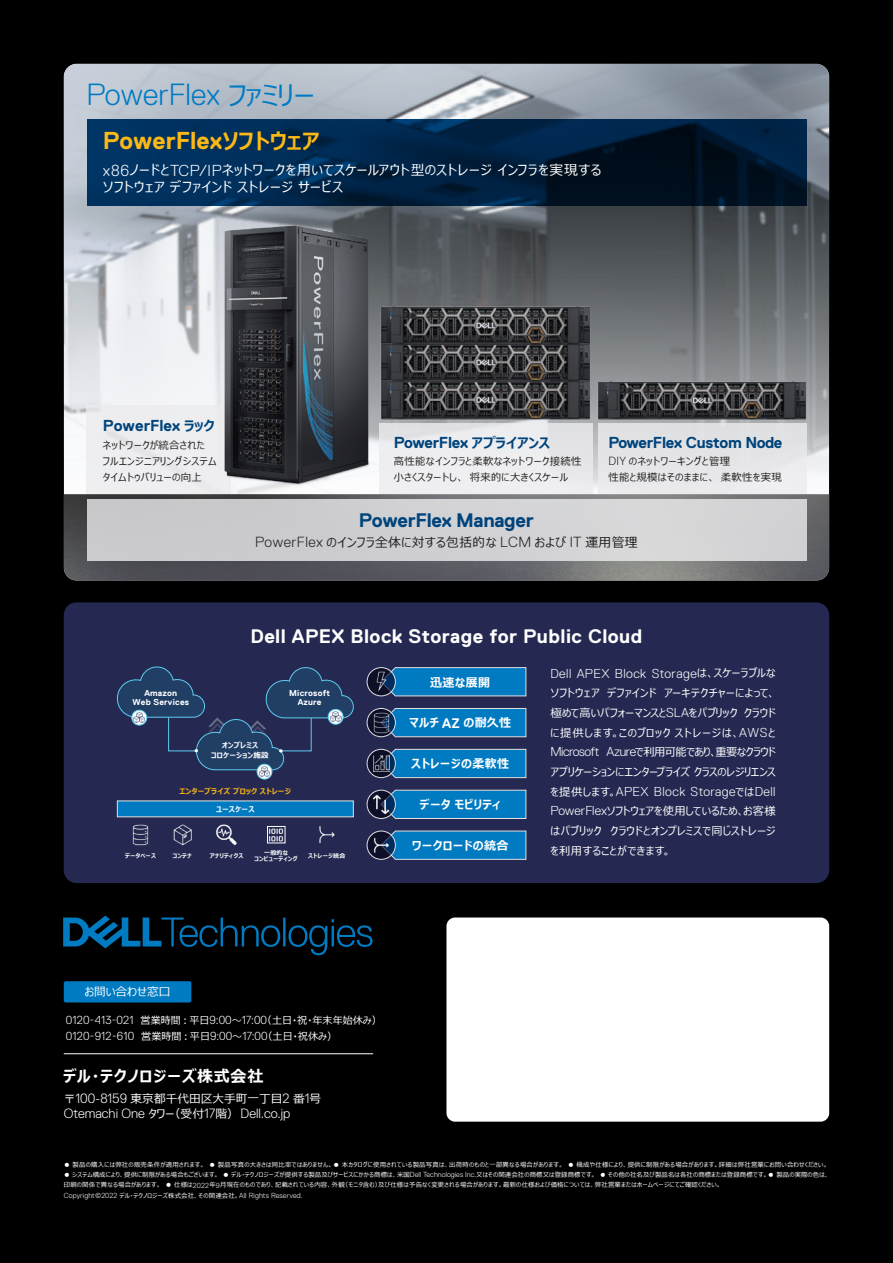
<style>
.page{position:relative;width:893px;height:1263px;background:#000}
.page>*{position:absolute;margin:0;border:0;box-sizing:border-box;transform-origin:0 0}
.t1{font:300 30.6px "Dell Replica";letter-spacing:-.005em;color:#007bc2}
.t2{font:700 24.45px "Dell Replica";color:#fcb814}
.t3{font:700 19.5px "Dell Replica";letter-spacing:.02em;color:#fff}
.t4{font:700 19.5px "Dell Replica";letter-spacing:-.015em;color:#00447b}
.t5{font:700 15.9px "Dell Replica";letter-spacing:-.015em;color:#00447b}
.t6{font:700 15.9px "Meiryo UI";letter-spacing:.05em;color:#fff}
.t7{font:13.8px/16.5px "Meiryo UI";letter-spacing:.04em;color:#fff}
.t8{font:300 13.5px "Dell Replica";color:#fff}
.t9{font:300 12.9px "Dell Replica";letter-spacing:.035em;color:#fff}
.t10{font:12.75px "Meiryo UI";letter-spacing:.03em;color:#231f20}
.t11{font:700 12px "Meiryo UI";letter-spacing:.025em;color:#fff}
.t12{font:11.7px "Meiryo UI";color:#fff}
.t13{font:300 11.55px "Dell Replica";letter-spacing:.02em;color:#fff}
.t14{font:11.25px/19.6px "Meiryo UI";letter-spacing:.015em;color:#fff;text-align:justify}
.t15{font:10.35px/15.8px "Meiryo UI";letter-spacing:.03em;color:#231f20}
.t16{font:10.05px "Meiryo UI";color:#fff}
.t17{font:700 8.7px/9.3px "Dell Replica";letter-spacing:.02em;color:#fff;text-align:center}
.t18{font:700 7.5px/9.3px "Meiryo UI";letter-spacing:.025em;color:#fff;text-align:center}
.t19{font:700 7.5px "Meiryo UI";letter-spacing:.025em;color:#fcb814}
.t20{font:300 7.35px "Dell Replica";letter-spacing:.015em;color:#fff}
.t21{font:6.45px/10.4px "Meiryo UI";letter-spacing:.03em;color:#fff}
.t22{font:700 6px "Meiryo UI";letter-spacing:.025em;color:#fff}
.s1{font-family:"Meiryo UI";font-weight:400;font-size:26.55px}
.s2{font-family:"Meiryo UI";font-size:21.3px}
.s3{font-family:"Dell Replica";font-weight:300;font-size:15.9px}
.s4{font-family:"Meiryo UI";font-size:13.8px}
.s5{font-family:"Dell Replica";font-weight:300;font-size:11.85px}
.s6{font-family:"Dell Replica";font-weight:300;font-size:14.7px}
.s7{font-family:"Dell Replica";font-size:13.8px}
.s8{font-family:"Meiryo UI";font-weight:400;font-size:11.25px}
.s9{font-family:"Dell Replica";font-weight:300;font-size:12.9px}
.s10{font-family:"Dell Replica";font-weight:300;font-size:11.55px}
.s11{font-family:"Meiryo UI";font-weight:400;font-size:10.05px}
.s12{font-family:"Dell Replica";font-weight:300;font-size:13.5px}
.s13{font-family:"Meiryo UI";font-weight:400;font-size:11.7px}
.s14{font-family:"Dell Replica";font-weight:300;font-size:7.35px}
.s15{font-family:"Meiryo UI";font-weight:400;font-size:6.45px}
</style>
<div class="page">
<img style="left:64px;top:64px;width:765px;height:430px">
<img style="left:64px;top:494px;width:765px;height:87px">
<div style="left:64px;top:602px;width:765px;height:281px;background:#252951;border-radius:13px"></div>
<img style="left:379px;top:385px;width:208px;height:37px">
<img style="left:379px;top:348px;width:221px;height:37px">
<img style="left:379px;top:302px;width:221px;height:46px">
<div style="left:64px;top:981px;width:127px;height:21px;background:#007bc2;border-radius:2px"></div>
<svg style="left:63px;top:915px;width:310px;height:40px"></svg>
<hr style="left:64px;top:1053px;width:309px;height:1px;background:#fff">
<div style="left:446px;top:917px;width:383px;height:205px;background:#fff;border-radius:9px"></div>
<svg style="left:87px;top:119px;width:719px;height:86px;background:#024"></svg>
<div style="left:87px;top:405px;width:144px;height:89px;background:#ececee"></div>
<div style="left:87px;top:499px;width:719px;height:62px;background:#d1d1d3"></div>
<div style="left:379px;top:423px;width:213px;height:71px;background:#ececee"></div>
<img style="left:587px;top:377px;width:230px;height:46px">
<div style="left:598px;top:423px;width:208px;height:71px;background:#e5e5e7"></div>
<img style="left:215px;top:221px;width:164px;height:273px">
<div style="left:117px;top:800px;width:237px;height:17px;background:#007bc2"></div>
<svg style="left:366px;top:667px;width:161px;height:30px;background:#157bb9"></svg>
<img style="left:370px;top:671px;width:22px;height:22px">
<svg style="left:366px;top:708px;width:161px;height:30px;background:#157cba"></svg>
<img style="left:369px;top:711px;width:24px;height:23px">
<svg style="left:366px;top:830px;width:161px;height:30px;background:#157dbb"></svg>
<img style="left:369px;top:833px;width:24px;height:24px">
<svg style="left:366px;top:789px;width:161px;height:30px;background:#167ab7"></svg>
<img style="left:371px;top:794px;width:20px;height:20px">
<svg style="left:366px;top:748px;width:161px;height:30px;background:#157ab8"></svg>
<img style="left:370px;top:752px;width:22px;height:22px">
<img style="left:319px;top:826px;width:16px;height:18px">
<img style="left:173px;top:824px;width:19px;height:22px">
<img style="left:216px;top:824px;width:21px;height:21px">
<img style="left:132px;top:824px;width:17px;height:22px">
<svg style="left:267px;top:826px;width:19px;height:18px"></svg>
<img style="left:268px;top:826px;width:17px;height:17px">
<svg style="left:116px;top:666px;width:238px;height:114px"></svg>
<h1 class="t1" style="left:87px;top:78px;width:230px">PowerFlex <span class="s1">ファミリー</span></h1>
<h2 class="t2" style="left:103px;top:127px;width:218px">PowerFlex<span class="s2">ソフトウェア</span></h2>
<h3 class="t7" style="left:103px;top:163px;width:500px"><span class="s3">x86</span>ノードと<span class="s3">TCP/IP</span>ネットワークを用いてスケールアウト型のストレージインフラを実現するソフトウェアデファインドストレージサービス</h3>
<h3 class="t5" style="left:103px;top:417px;width:113px">PowerFlex <span class="s4">ラック</span></h3>
<h3 class="t15" style="left:103px;top:438px;width:115px">ネットワークが統合された<br>フルエンジニアリングシステムタイムトゥバリューの向上</h3>
<h3 class="t5" style="left:394px;top:433px;width:158px">PowerFlex <span class="s4">アプライアンス</span></h3>
<h3 class="t15" style="left:394px;top:454px;width:189px">高性能なインフラと柔軟なネットワーク接続性小さくスタートし、将来的に大きくスケール</h3>
<h3 class="t5" style="left:608px;top:433px;width:176px">PowerFlex Custom Node</h3>
<h3 class="t15" style="left:608px;top:454px;width:175px"><span class="s5">DIY</span> のネットワーキングと管理<br>性能と規模はそのままに、柔軟性を実現</h3>
<h3 class="t4" style="left:359px;top:509px;width:176px">PowerFlex Manager</h3>
<h3 class="t10" style="left:255px;top:533px;width:384px"><span class="s6">PowerFlex</span> のインフラ全体に対する包括的な <span class="s6">LCM</span> および <span class="s6">IT</span> 運用管理</h3>
<h3 class="t3" style="left:250px;top:625px;width:393px">Dell APEX Block Storage for Public Cloud</h3>
<h3 class="t17" style="left:133px;top:688px;width:58px">Amazon<br>Web Services</h3>
<h3 class="t17" style="left:289px;top:688px;width:42px">Microsoft<br>Azure</h3>
<p class="t18" style="left:211px;top:741px;width:59px">オンプレミス<br>コロケーション施設</p>
<p class="t19" style="left:179px;top:786px;width:113px">エンタープライズブロックストレージ</p>
<p class="t18" style="left:216px;top:805px;width:40px">ユースケース</p>
<p class="t22" style="left:264px;top:849px;width:25px">一般的な</p>
<p class="t22" style="left:125px;top:852px;width:32px">データベース</p>
<p class="t22" style="left:173px;top:852px;width:20px">コンテナ</p>
<p class="t22" style="left:210px;top:852px;width:35px">アナリティクス</p>
<p class="t22" style="left:255px;top:855px;width:45px">コンピューティング</p>
<p class="t22" style="left:308px;top:852px;width:39px">ストレージ統合</p>
<h3 class="t11" style="left:430px;top:674px;width:61px">迅速な展開</h3>
<h3 class="t11" style="left:409px;top:715px;width:104px">マルチ <span class="s7">AZ</span> の耐久性</h3>
<h3 class="t11" style="left:411px;top:755px;width:100px">ストレージの柔軟性</h3>
<h3 class="t11" style="left:420px;top:796px;width:82px">データモビリティ</h3>
<h3 class="t11" style="left:412px;top:837px;width:98px">ワークロードの統合</h3>
<h3 class="t9" style="left:550px;top:666px;width:227px">Dell APEX Block Storage<span class="s8">は、スケーラブルな</span></h3>
<h3 class="t14" style="left:550px;top:684px;width:227px">ソフトウェア デファインド アーキテクチャーによって、極めて高いパフォーマンスと<span class="s9">SLA</span>をパブリッククラウドに提供します。このブロックストレージは、<span class="s9">AWS</span>と<span class="s9">Microsoft Azure</span>で利用可能であり、重要なクラウドアプリケーションにエンタープライズクラスのレジリエンス</h3>
<h3 class="t9" style="left:550px;top:784px;width:227px"><span class="s8">を提供します。</span>APEX Block Storage<span class="s8">では</span>Dell</h3>
<h3 class="t14" style="left:550px;top:802px;width:227px"><span class="s9">PowerFlex</span>ソフトウェアを使用しているため、お客様はパブリック クラウドとオンプレミスで同じストレージを利用することができます。</h3>
<h3 class="t12" style="left:85px;top:984px;width:87px">お問い合わせ窓口</h3>
<h3 class="t16" style="left:66px;top:1013px;width:318px"><span class="s10">0120-413-021</span>　営業時間︓平日<span class="s10">9:00</span>～<span class="s10">17:00</span>（土日・祝・年末年始休み）</h3>
<h3 class="t13" style="left:66px;top:1030px;width:273px">0120-912-610<span class="s11">　営業時間︓平日</span>9:00<span class="s11">～</span>17:00<span class="s11">（土日・祝休み）</span></h3>
<h3 class="t6" style="left:63px;top:1065px;width:201px">デル・テクノロジーズ株式会社</h3>
<h3 class="t12" style="left:64px;top:1090px;width:259px">〒<span class="s12">100-8159</span> 東京都千代田区大手町一丁目<span class="s12">2</span> 番<span class="s12">1</span>号</h3>
<h3 class="t8" style="left:64px;top:1106px;width:228px">Otemachi One <span class="s13">タワー（受付</span>17<span class="s13">階）　</span>Dell.co.jp</h3>
<p class="t21" style="left:64px;top:1159px;width:766px">● 製品の購入には弊社の販売条件が適用されます。 ● 製品写真の大きさは同比率ではありません。● 本カタログに使用されている製品写真は、出荷時のものと一部異なる場合があります。 ● 機成や仕様により、提供に制限がある場合があります。詳細は弊社営業にお問い合わせください。</p>
<p class="t21" style="left:64px;top:1170px;width:767px">● システム構成により、提供に制限がある場合もございます。 ● デル・テクノロジーズが提供する製品及びサービスにかかる商標は、米国<span class="s14">Dell Technologies Inc.</span>又はその関連会社の商標又は登録商標です。 ● その他の社名及び製品名は各社の商標または登録商標です。● 製品の実際の色は、印刷の関係で異なる場合があります。 ● 仕様は<span class="s14">2022</span>年<span class="s14">9</span>月現在のものであり、記載されている内容、外観（モニタ含む）及び仕様は予告なく変更される場合があります。最新の仕様および価格については、弊社営業またはホームページにてご確認ください。</p>
<p class="t20" style="left:64px;top:1191px;width:240px">Copyright©2022 <span class="s15">デル・テクノロジーズ株式会社、その関連会社。</span>All Rights Reserved.</p>
</div>
